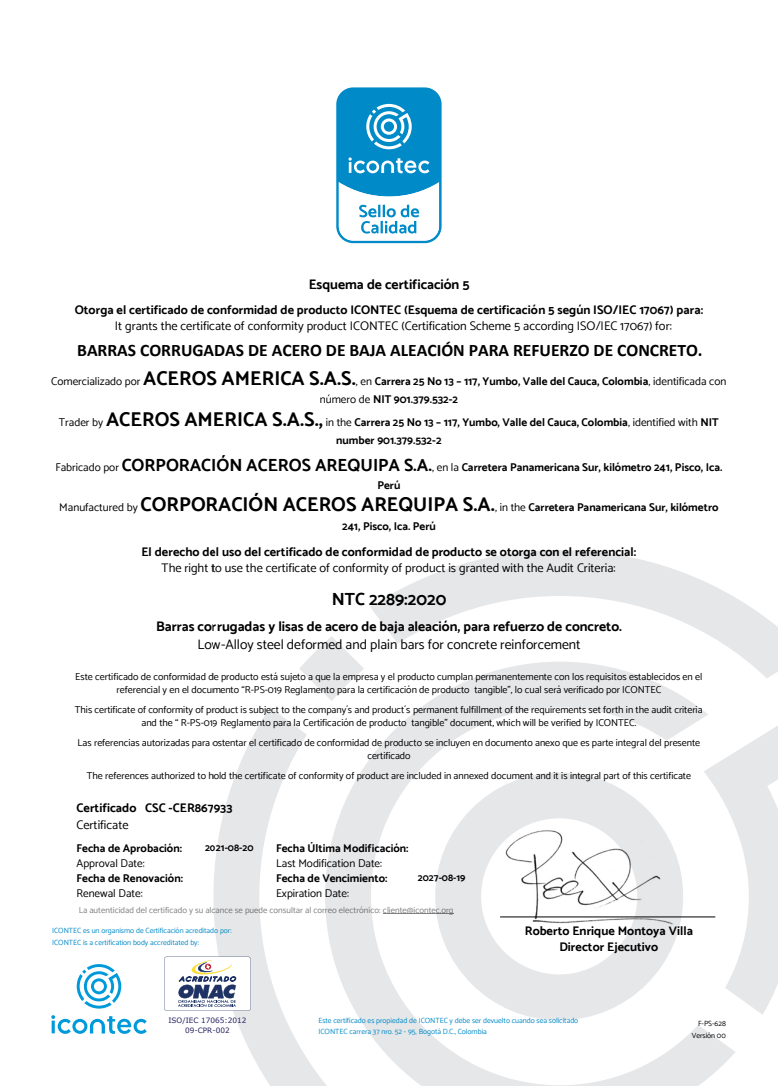
<style>
.page{position:relative;width:778px;height:1086px;background:#fff}
.page>*{position:absolute;margin:0;border:0;box-sizing:border-box;transform-origin:0 0}
.t1{font:700 17.5px "Calibri";color:#000}
.t2{font:700 17.5px "Catamaran";color:#000}
.t3{font:700 13.75px "Catamaran";color:#000}
.t4{font:13.75px "Catamaran";color:#000}
.t5{font:700 12.5px/16.4px "Catamaran";color:#000;text-align:center}
.t6{font:12.5px "Catamaran";color:#000}
.t7{font:700 11.25px/18.6px "Catamaran";color:#000;text-align:center}
.t8{font:11.25px "Catamaran";color:#000}
.t9{font:10px/13px "Catamaran";color:#000;text-align:center}
.t10{font:700 10px "Catamaran";letter-spacing:.005em;color:#000}
.t11{font:8.75px "Catamaran";color:#808080}
.t12{font:7.5px/11.2px "Catamaran";color:#008ac7}
.t13{font:7.5px/12.2px "Catamaran";color:#000;text-align:right}
.t14{font:7.38px/10.9px "Verdana";color:#252161;text-align:center}
.s1{font-weight:400}
.s2{font-size:20px}
.s3{font-size:17.5px}
</style>
<div class="page">
<svg style="left:213px;top:707px;width:112px;height:379px"></svg>
<svg style="left:299px;top:636px;width:57px;height:58px"></svg>
<svg style="left:370px;top:550px;width:407px;height:128px"></svg>
<svg style="left:325px;top:661px;width:410px;height:425px"></svg>
<svg style="left:336px;top:87px;width:106px;height:157px"></svg>
<svg style="left:164px;top:956px;width:87px;height:54px"></svg>
<svg style="left:77px;top:964px;width:44px;height:44px"></svg>
<svg style="left:51px;top:1015px;width:96px;height:19px"></svg>
<svg style="left:703px;top:688px;width:75px;height:398px"></svg>
<h2 class="t3" style="left:308px;top:274px;width:162px">Esquema de certificación 5</h2>
<p class="t5" style="left:75px;top:300px;width:630px">Otorga el certificado de conformidad de producto ICONTEC (Esquema de certificación 5 según ISO/IEC 17067) para:</p>
<p class="t6" style="left:115px;top:317px;width:558px">It grants the certificate of conformity product ICONTEC (Certification Scheme 5 according ISO/IEC 17067) for:</p>
<h1 class="t1" style="left:77px;top:343px;width:627px">BARRAS CORRUGADAS DE ACERO DE BAJA ALEACIÓN PARA REFUERZO DE CONCRETO.</h1>
<p class="t7" style="left:51px;top:370px;width:676px"><span class="s1">Comercializado por</span> <span class="s2">ACEROS AMERICA S.A.S.</span><span class="s1">, en</span> Carrera 25 No 13 – 117, Yumbo, Valle del Cauca, Colombia<span class="s1">, identificada con número de</span> NIT 901.379.532-2</p>
<p class="t7" style="left:59px;top:411px;width:661px"><span class="s1">Trader by</span> <span class="s2">ACEROS AMERICA S.A.S.,</span> <span class="s1">in the</span> Carrera 25 No 13 – 117, Yumbo, Valle del Cauca, Colombia<span class="s1">, identified with</span> NIT number 901.379.532-2</p>
<p class="t7" style="left:55px;top:457px;width:668px;line-height:17.4px"><span class="s1">Fabricado por</span> <span class="s3">CORPORACIÓN ACEROS AREQUIPA S.A.</span><span class="s1">, en la</span> Carretera Panamericana Sur, kilómetro 241, Pisco, Ica.<br>Perú</p>
<p class="t7" style="left:59px;top:497px;width:660px"><span class="s1">Manufactured by</span> <span class="s2">CORPORACIÓN ACEROS AREQUIPA S.A.</span><span class="s1">, in the</span> Carretera Panamericana Sur, kilómetro<br>241, Pisco, Ica. Perú</p>
<p class="t5" style="left:141px;top:542px;width:496px">El derecho del uso del certificado de conformidad de producto se otorga con el referencial:</p>
<p class="t6" style="left:162px;top:559px;width:455px">The right to use the certificate of conformity of product is granted with the Audit Criteria:</p>
<h1 class="t2" style="left:332px;top:586px;width:116px">NTC 2289:2020</h1>
<h2 class="t3" style="left:156px;top:616px;width:467px">Barras corrugadas y lisas de acero de baja aleación, para refuerzo de concreto.</h2>
<h2 class="t4" style="left:197px;top:634px;width:385px">Low-Alloy steel deformed and plain bars for concrete reinforcement</h2>
<p class="t9" style="left:75px;top:669px;width:628px">Este certificado de conformidad de producto está sujeto a que la empresa y el producto cumplan permanentemente con los requisitos establecidos en el referencial y en el documento “R-PS-019 Reglamento para la certificación de producto tangible”, lo cual será verificado por ICONTEC</p>
<p class="t9" style="left:75px;top:702px;width:629px">This certificate of conformity of product is subject to the company´s and product´s permanent fulfillment of the requirements set forth in the audit criteria and the “ R-PS-019 Reglamento para la Certificación de producto tangible” document, which will be verified by ICONTEC.</p>
<p class="t9" style="left:77px;top:734px;width:624px">Las referencias autorizadas para ostentar el certificado de conformidad de producto se incluyen en documento anexo que es parte integral del presente certificado</p>
<p class="t9" style="left:87px;top:767px;width:605px">The references authorized to hold the certificate of conformity of product are included in annexed document and it is integral part of this certificate</p>
<p class="t5" style="left:76px;top:799px;width:157px">Certificado CSC -CER867933</p>
<p class="t6" style="left:76px;top:815px;width:54px">Certificate</p>
<p class="t7" style="left:76px;top:838px;width:107px">Fecha de Aprobación:</p>
<p class="t8" style="left:76px;top:855px;width:70px">Approval Date:</p>
<p class="t10" style="left:205px;top:840px;width:50px">2021-08-20</p>
<p class="t7" style="left:276px;top:838px;width:134px">Fecha Última Modificación:</p>
<p class="t8" style="left:276px;top:855px;width:107px">Last Modification Date:</p>
<p class="t7" style="left:76px;top:867px;width:108px">Fecha de Renovación:</p>
<p class="t8" style="left:76px;top:884px;width:68px">Renewal Date:</p>
<p class="t7" style="left:276px;top:867px;width:113px">Fecha de Vencimiento:</p>
<p class="t8" style="left:276px;top:884px;width:74px">Expiration Date:</p>
<p class="t10" style="left:418px;top:869px;width:49px">2027-08-19</p>
<p class="t11" style="left:79px;top:903px;width:376px">La autenticidad del certificado y su alcance se puede consultar al correo electrónico: cliente@icontec.org</p>
<p class="t12" style="left:52px;top:925px;width:181px">ICONTEC es un organismo de Certificación acreditado por:<br>ICONTEC is a certification body accreditated by:</p>
<p class="t5" style="left:524px;top:921px;width:169px">Roberto Enrique Montoya Villa<br>Director Ejecutivo</p>
<p class="t14" style="left:168px;top:1014px;width:79px">ISO/IEC 17065:2012<br>09-CPR-002</p>
<p class="t12" style="left:318px;top:1014px;width:261px">Este certificado es propiedad de ICONTEC y debe ser devuelto cuando sea solicitado<br>ICONTEC carrera 37 nro. 52 - 95, Bogotá D.C., Colombia</p>
<p class="t13" style="left:691px;top:1016px;width:36px">F-PS-628<br>Versión 00</p>
</div>
